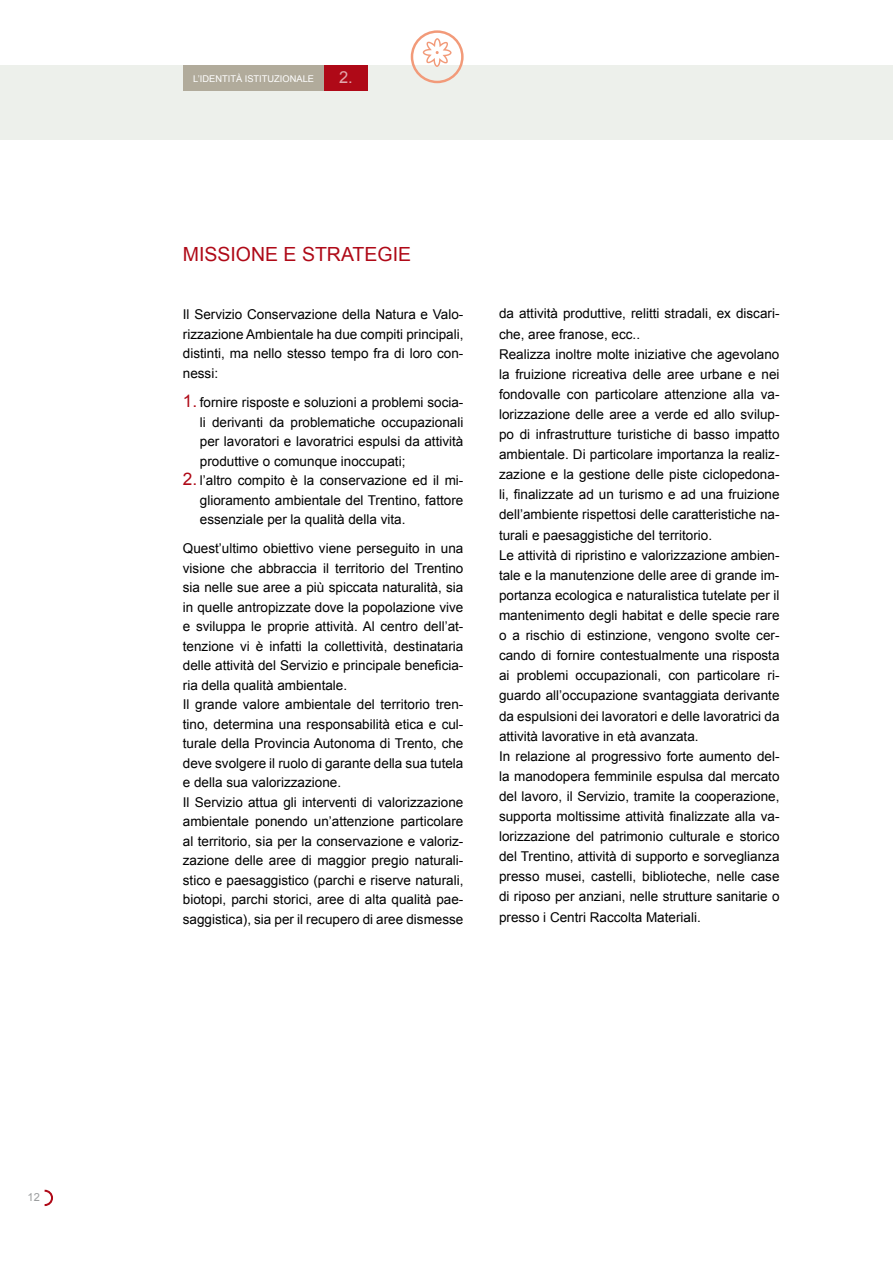
<style>
.page{position:relative;width:893px;height:1263px;background:#fff}
.page>*{position:absolute;margin:0;border:0;box-sizing:border-box;transform-origin:0 0}
.t1{font:19.5px "Arial";color:#af0917}
.t2{font:16.5px "Arial";color:#fff}
.t3{font:13.5px/20.1px "Arial";color:#000;text-align:justify}
.t4{font:11.1px "Arial";color:#9c9e9f}
.t5{font:9.3px "Arial";color:#fff}
.s1{font-size:17.25px;color:#af0917}
</style>
<div class="page">
<div style="left:0;top:65px;width:893px;height:74px;background:#edf0eb"></div>
<svg style="left:45px;top:1190px;width:8px;height:16px"></svg>
<div style="left:183px;top:65px;width:142px;height:25px;background:#b1ab9b"></div>
<div style="left:324px;top:65px;width:43px;height:25px;background:#af0917"></div>
<svg style="left:411px;top:30px;width:53px;height:53px"></svg>
<p class="t4" style="left:28px;top:1190px;width:14px">12</p>
<p class="t5" style="left:193px;top:72px;width:122px">L’IDENTITÀ ISTITUZIONALE</p>
<p class="t2" style="left:339px;top:67px;width:15px">2.</p>
<h1 class="t1" style="left:183px;top:241px;width:29px">Missione</h1>
<h1 class="t1" style="left:284px;top:241px;width:32px">e strategie</h1>
<p class="t3" style="left:183px;top:305px;width:282px;line-height:19.5px">Il Servizio Conservazione della Natura e Valo&shy;rizzazione Ambientale ha due compiti principali, distinti, ma nello stesso tempo fra di loro con&shy;nessi:</p>
<p class="t3" style="left:200px;top:393px;width:265px;line-height:19.5px;text-indent:-17px"><span class="s1">1.</span> fornire risposte e soluzioni a problemi socia&shy;li derivanti da problematiche occupazionali per lavoratori e lavoratrici espulsi da attività produttive o comunque inoccupati;</p>
<p class="t3" style="left:200px;top:471px;width:265px;line-height:19.5px;text-indent:-17px"><span class="s1">2.</span> l’altro compito è la conservazione ed il mi&shy;glioramento ambientale del Trentino, fattore essenziale per la qualità della vita.</p>
<p class="t3" style="left:183px;top:539px;width:282px;line-height:19.5px;text-align:left">Quest’ultimo obiettivo viene perseguito in una visione che abbraccia il territorio del Trentino sia nelle sue aree a più spiccata naturalità, sia in quelle antropizzate dove la popolazione vive e sviluppa le proprie attività. Al centro dell’at&shy;tenzione vi è infatti la collettività, destinataria delle attività del Servizio e principale beneficia&shy;ria della qualità ambientale.<br>Il grande valore ambientale del territorio tren&shy;tino, determina una responsabilità etica e cul&shy;turale della Provincia Autonoma di Trento, che deve svolgere il ruolo di garante della sua tutela e della sua valorizzazione.<br>Il Servizio attua gli interventi di valorizzazione ambientale ponendo un’attenzione particolare al territorio, sia per la conservazione e valoriz&shy;zazione delle aree di maggior pregio naturali&shy;stico e paesaggistico (parchi e riserve naturali, biotopi, parchi storici, aree di alta qualità pae&shy;saggistica), sia per il recupero di aree dismesse</p>
<p class="t3" style="left:499px;top:304px;width:282px;text-align:left">da attività produttive, relitti stradali, ex discari&shy;che, aree franose, ecc..<br>Realizza inoltre molte iniziative che agevolano la fruizione ricreativa delle aree urbane e nei fondovalle con particolare attenzione alla va&shy;lorizzazione delle aree a verde ed allo svilup&shy;po di infrastrutture turistiche di basso impatto ambientale. Di particolare importanza la realiz&shy;zazione e la gestione delle piste ciclopedona&shy;li, finalizzate ad un turismo e ad una fruizione dell’ambiente rispettosi delle caratteristiche na&shy;turali e paesaggistiche del territorio.<br>Le attività di ripristino e valorizzazione ambien&shy;tale e la manutenzione delle aree di grande im&shy;portanza ecologica e naturalistica tutelate per il mantenimento degli habitat e delle specie rare o a rischio di estinzione, vengono svolte cer&shy;cando di fornire contestualmente una risposta ai problemi occupazionali, con particolare ri&shy;guardo all’occupazione svantaggiata derivante da espulsioni dei lavoratori e delle lavoratrici da attività lavorative in età avanzata.<br>In relazione al progressivo forte aumento del&shy;la manodopera femminile espulsa dal mercato del lavoro, il Servizio, tramite la cooperazione, supporta moltissime attività finalizzate alla va&shy;lorizzazione del patrimonio culturale e storico del Trentino, attività di supporto e sorveglianza presso musei, castelli, biblioteche, nelle case di riposo per anziani, nelle strutture sanitarie o presso i Centri Raccolta Materiali.</p>
</div>
